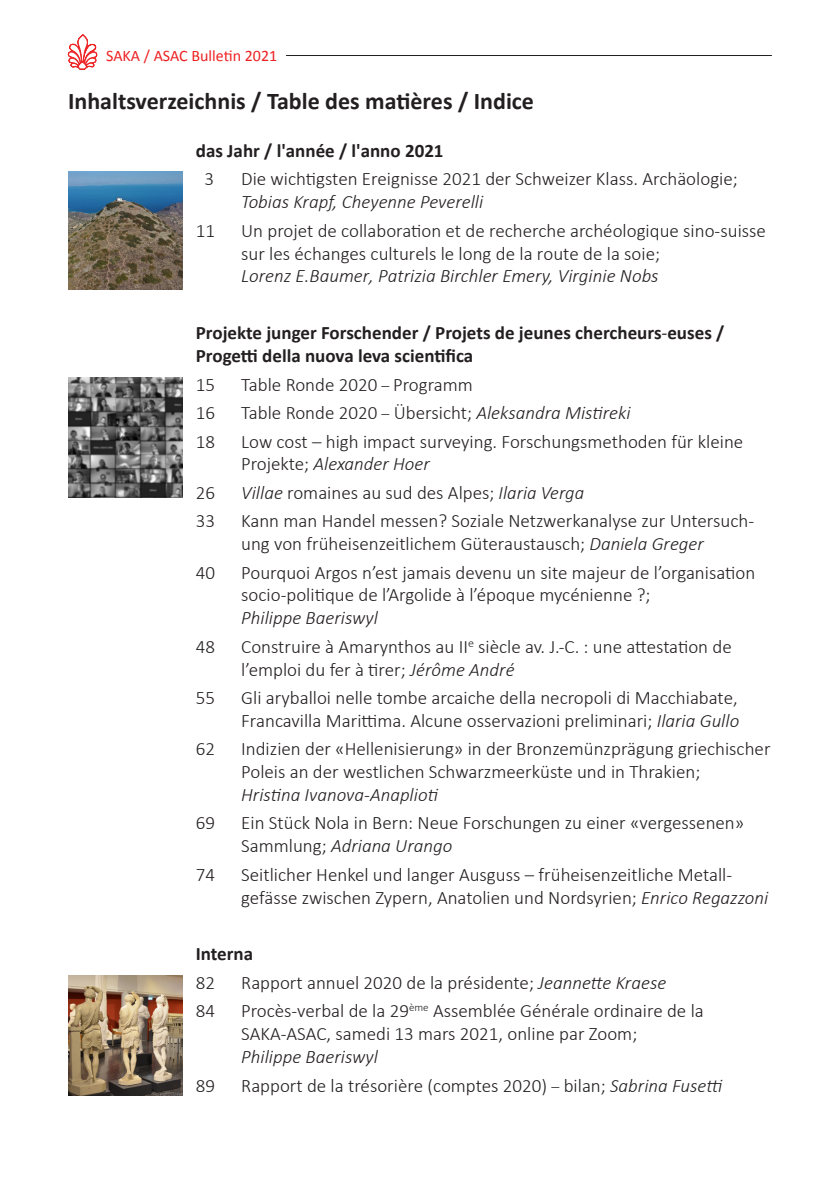
<style>
.page{position:relative;width:840px;height:1191px;background:#fff}
.page>*{position:absolute;margin:0;border:0;box-sizing:border-box;transform-origin:0 0}
.t1{font:700 24px "Calibri";color:#231f20}
.t2{font:300 19px/22.8px "Calibri";color:#231f20}
.t3{font:700 19px/22.8px "Calibri";color:#231f20}
.t4{font:16px "Calibri";color:#ee2123}
.s1{font-style:italic}
.s2{font-weight:400;font-style:italic}
.s3{font-size:16px}
</style>
<div class="page">
<hr style="left:286px;top:55px;width:485px;height:1px;background:#231f20">
<svg style="left:67px;top:34px;width:30px;height:36px"></svg>
<img style="left:68px;top:172px;width:115px;height:118px">
<img style="left:68px;top:377px;width:115px;height:120px">
<img style="left:68px;top:975px;width:115px;height:120px">
<p class="t4" style="left:106px;top:46px;width:172px">SAKA / ASAC Bulletin 2021</p>
<p class="t1" style="left:68px;top:84px;width:467px">Inhaltsverzeichnis / Table des matières / Indice</p>
<p class="t3" style="left:196px;top:139px;width:249px">das Jahr / l'année / l'anno 2021</p>
<p class="t2" style="left:204px;top:168px;width:11px">3</p>
<p class="t2" style="left:241px;top:168px;width:498px">Die wichtigsten Ereignisse 2021 der Schweizer Klass. Archäologie;<br><span class="s1">Tobias Krapf, Cheyenne Peverelli</span></p>
<p class="t2" style="left:196px;top:219px;width:21px">11</p>
<p class="t2" style="left:241px;top:219px;width:526px">Un projet de collaboration et de recherche archéologique sino-suisse sur les échanges culturels le long de la route de la soie;<br><span class="s1">Lorenz E.Baumer, Patrizia Birchler Emery, Virginie Nobs</span></p>
<p class="t3" style="left:196px;top:321px;width:530px">Projekte junger Forschender / Projets de jeunes chercheurs<span class="s2">-</span>euses /<br>Progetti della nuova leva scientifica</p>
<p class="t2" style="left:196px;top:373px;width:21px">15</p>
<p class="t2" style="left:241px;top:373px;width:233px">Table Ronde 2020 <span class="s3">–</span> Programm</p>
<p class="t2" style="left:196px;top:401px;width:21px">16</p>
<p class="t2" style="left:241px;top:401px;width:391px">Table Ronde 2020 <span class="s3">–</span> Übersicht; <span class="s1">Aleksandra Mistireki</span></p>
<p class="t2" style="left:196px;top:430px;width:21px">18</p>
<p class="t2" style="left:241px;top:430px;width:503px">Low cost – high impact surveying. Forschungsmethoden für kleine<br>Projekte; <span class="s1">Alexander Hoer</span></p>
<p class="t2" style="left:196px;top:481px;width:21px">26</p>
<p class="t2" style="left:241px;top:481px;width:344px"><span class="s1">Villae</span> romaines au sud des Alpes; <span class="s1">Ilaria Verga</span></p>
<p class="t2" style="left:196px;top:509px;width:21px">33</p>
<p class="t2" style="left:241px;top:509px;width:514px">Kann man Handel messen? Soziale Netzwerkanalyse zur Untersuch&shy;ung von früheisenzeitlichem Güteraustausch; <span class="s1">Daniela Greger</span></p>
<p class="t2" style="left:196px;top:561px;width:21px">40</p>
<p class="t2" style="left:241px;top:561px;width:515px">Pourquoi Argos n’est jamais devenu un site majeur de l’organisation socio-politique de l’Argolide à l’époque mycénienne ?;<br><span class="s1">Philippe Baeriswyl</span></p>
<p class="t2" style="left:196px;top:635px;width:21px">48</p>
<p class="t2" style="left:241px;top:635px;width:492px">Construire à Amarynthos au II<sup>e</sup> siècle av. J.-C. : une attestation de l’emploi du fer à tirer; <span class="s1">Jérôme André</span></p>
<p class="t2" style="left:196px;top:686px;width:21px">55</p>
<p class="t2" style="left:241px;top:686px;width:499px">Gli aryballoi nelle tombe arcaiche della necropoli di Macchiabate,<br>Francavilla Marittima. Alcune osservazioni preliminari; <span class="s1">Ilaria Gullo</span></p>
<p class="t2" style="left:196px;top:737px;width:21px">62</p>
<p class="t2" style="left:241px;top:737px;width:530px">Indizien der «Hellenisierung» in der Bronzemünzprägung griechischer<br>Poleis an der westlichen Schwarzmeerküste und in Thrakien;<br><span class="s1">Hristina Ivanova-Anaplioti</span></p>
<p class="t2" style="left:196px;top:811px;width:21px">69</p>
<p class="t2" style="left:241px;top:811px;width:504px">Ein Stück Nola in Bern: Neue Forschungen zu einer «vergessenen»<br>Sammlung; <span class="s1">Adriana Urango</span></p>
<p class="t2" style="left:196px;top:862px;width:21px">74</p>
<p class="t2" style="left:241px;top:862px;width:528px">Seitlicher Henkel und langer Ausguss – früheisenzeitliche Metall&shy;gefässe zwischen Zypern, Anatolien und Nordsyrien; <span class="s1">Enrico Regazzoni</span></p>
<p class="t3" style="left:196px;top:942px;width:59px">Interna</p>
<p class="t2" style="left:196px;top:971px;width:21px">82</p>
<p class="t2" style="left:241px;top:971px;width:426px">Rapport annuel 2020 de la présidente; <span class="s1">Jeannette Kraese</span></p>
<p class="t2" style="left:196px;top:999px;width:21px">84</p>
<p class="t2" style="left:241px;top:999px;width:464px">Procès-verbal de la 29<sup>ème</sup> Assemblée Générale ordinaire de la<br>SAKA-ASAC, samedi 13 mars 2021, online par Zoom;<br><span class="s1">Philippe Baeriswyl</span></p>
<p class="t2" style="left:196px;top:1073px;width:21px">89</p>
<p class="t2" style="left:241px;top:1073px;width:482px">Rapport de la trésorière (comptes 2020) <span class="s3">–</span> bilan; <span class="s1">Sabrina Fusetti</span></p>
</div>
